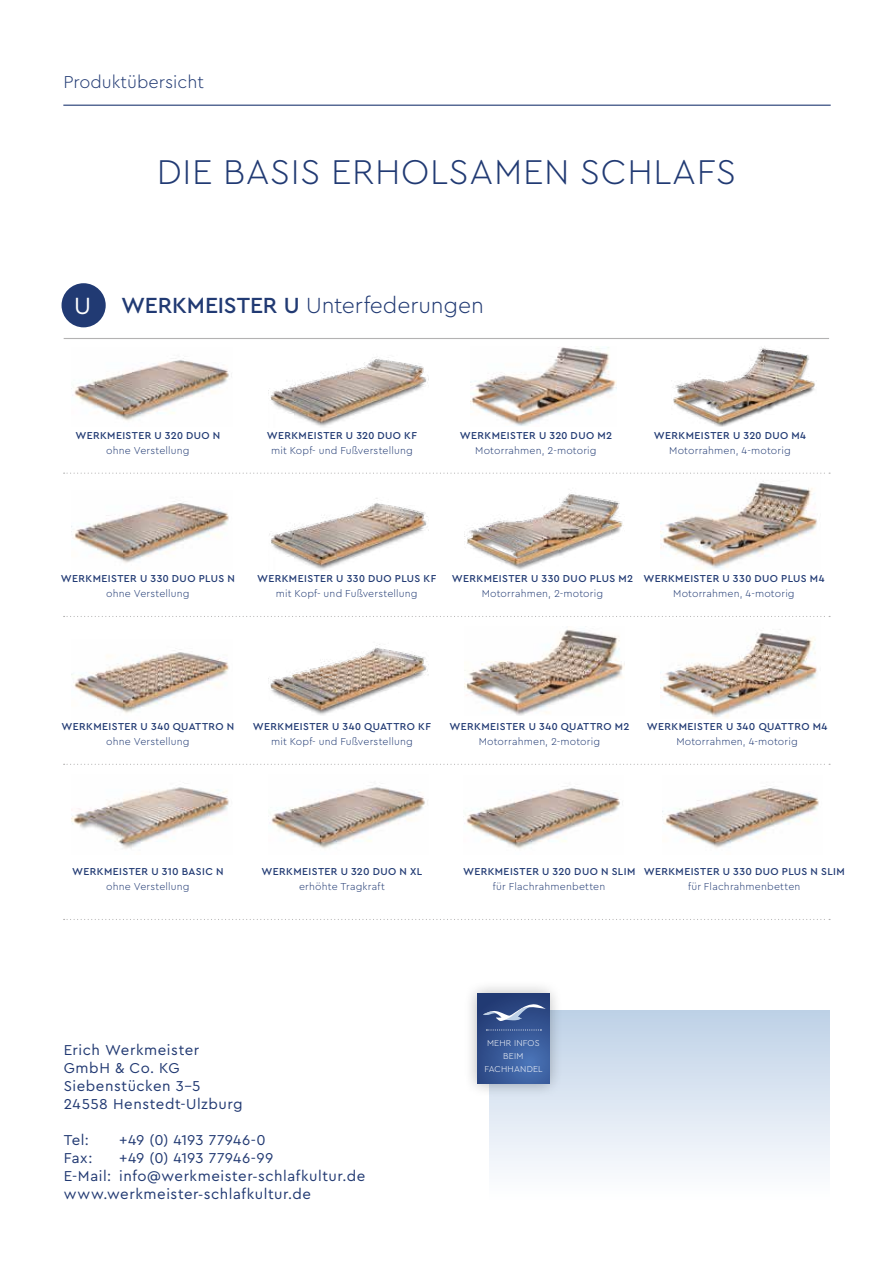
<style>
.page{position:relative;width:893px;height:1263px;background:#fff}
.page>*{position:absolute;margin:0;border:0;box-sizing:border-box;transform-origin:0 0}
.t1{font:300 36px "Cera PRO";letter-spacing:.02em;color:#213a73}
.t2{font:300 22.95px "Cera PRO";letter-spacing:-.005em;color:#213a73}
.t3{font:300 18px "Cera PRO";color:#213a73}
.t4{font:15px/18px "Cera PRO";letter-spacing:.035em;color:#213972}
.t5{font:15px "Cera PRO";letter-spacing:.005em;color:#213972}
.t6{font:500 10.5px "Cera PRO";letter-spacing:.035em;color:#213a73}
.t7{font:300 10.5px "Cera PRO";letter-spacing:.02em;color:#213a73}
.t8{font:300 8.85px/12.9px "Cera PRO";letter-spacing:.02em;color:#fff;text-align:center}
.s1{font-weight:400;font-size:24.6px;color:#fff}
.s2{font-weight:500}
</style>
<div class="page">
<div style="left:489px;top:1010px;width:340px;height:189px;background:linear-gradient(to bottom,#bed1e6,#fffeff)"></div>
<div style="left:464px;top:979px;width:99px;height:119px;background:#000;opacity:.3"></div>
<svg style="left:478px;top:994px;width:71px;height:89px;background:#365694"></svg>
<svg style="left:483px;top:1003px;width:63px;height:18px"></svg>
<svg style="left:486px;top:1029px;width:55px;height:1px"></svg>
<div style="left:62px;top:283px;width:44px;height:44px;background:#213a73;border-radius:50%"></div>
<hr style="left:64px;top:338px;width:765px;height:1px;background:#b3b2b2">
<svg style="left:64px;top:473px;width:766px;height:1px"></svg>
<svg style="left:64px;top:616px;width:766px;height:1px"></svg>
<svg style="left:64px;top:764px;width:766px;height:1px"></svg>
<svg style="left:64px;top:919px;width:766px;height:1px"></svg>
<img style="left:72px;top:358px;width:157px;height:63px">
<img style="left:74px;top:501px;width:155px;height:62px">
<img style="left:72px;top:650px;width:157px;height:63px">
<img style="left:72px;top:787px;width:157px;height:62px">
<img style="left:268px;top:357px;width:160px;height:70px">
<img style="left:269px;top:498px;width:159px;height:72px">
<img style="left:268px;top:644px;width:160px;height:71px">
<img style="left:271px;top:787px;width:154px;height:62px">
<img style="left:464px;top:472px;width:160px;height:98px">
<img style="left:464px;top:629px;width:160px;height:87px">
<img style="left:662px;top:786px;width:157px;height:62px">
<img style="left:471px;top:347px;width:145px;height:79px">
<img style="left:671px;top:346px;width:144px;height:81px">
<img style="left:660px;top:472px;width:161px;height:98px">
<img style="left:660px;top:629px;width:157px;height:89px">
<img style="left:464px;top:786px;width:156px;height:63px">
<hr style="left:63px;top:105px;width:768px;height:1px;background:#213a73">
<h3 class="t3" style="left:63px;top:70px;width:142px">Produktübersicht</h3>
<h1 class="t1" style="left:157px;top:148px;width:581px">DIE BASIS ERHOLSAMEN SCHLAFS</h1>
<h2 class="t2" style="left:74px;top:290px;width:411px"><span class="s1">U</span> <span class="s2">WERKMEISTER U</span> Unterfederungen</h2>
<p class="t6" style="left:75px;top:428px;width:146px">WERKMEISTER U 320 DUO N</p>
<p class="t7" style="left:106px;top:443px;width:85px">ohne Verstellung</p>
<p class="t6" style="left:267px;top:428px;width:152px">WERKMEISTER U 320 DUO KF</p>
<p class="t7" style="left:271px;top:443px;width:143px">mit Kopf- und Fußverstellung</p>
<p class="t6" style="left:460px;top:429px;width:154px">WERKMEISTER U 320 DUO M2</p>
<p class="t7" style="left:475px;top:444px;width:123px">Motorrahmen, 2-motorig</p>
<p class="t6" style="left:654px;top:429px;width:154px">WERKMEISTER U 320 DUO M4</p>
<p class="t7" style="left:669px;top:444px;width:123px">Motorrahmen, 4-motorig</p>
<p class="t6" style="left:61px;top:571px;width:175px">WERKMEISTER U 330 DUO PLUS N</p>
<p class="t7" style="left:106px;top:586px;width:85px">ohne Verstellung</p>
<p class="t6" style="left:257px;top:571px;width:181px">WERKMEISTER U 330 DUO PLUS KF</p>
<p class="t7" style="left:276px;top:586px;width:143px">mit Kopf- und Fußverstellung</p>
<p class="t6" style="left:452px;top:571px;width:183px">WERKMEISTER U 330 DUO PLUS M2</p>
<p class="t7" style="left:482px;top:586px;width:123px">Motorrahmen, 2-motorig</p>
<p class="t6" style="left:643px;top:571px;width:183px">WERKMEISTER U 330 DUO PLUS M4</p>
<p class="t7" style="left:673px;top:586px;width:123px">Motorrahmen, 4-motorig</p>
<p class="t6" style="left:61px;top:720px;width:174px">WERKMEISTER U 340 QUATTRO N</p>
<p class="t7" style="left:106px;top:735px;width:85px">ohne Verstellung</p>
<p class="t6" style="left:253px;top:720px;width:180px">WERKMEISTER U 340 QUATTRO KF</p>
<p class="t7" style="left:271px;top:735px;width:143px">mit Kopf- und Fußverstellung</p>
<p class="t6" style="left:449px;top:720px;width:181px">WERKMEISTER U 340 QUATTRO M2</p>
<p class="t7" style="left:479px;top:735px;width:123px">Motorrahmen, 2-motorig</p>
<p class="t6" style="left:647px;top:720px;width:182px">WERKMEISTER U 340 QUATTRO M4</p>
<p class="t7" style="left:676px;top:735px;width:123px">Motorrahmen, 4-motorig</p>
<p class="t6" style="left:72px;top:865px;width:153px">WERKMEISTER U 310 BASIC N</p>
<p class="t7" style="left:106px;top:880px;width:85px">ohne Verstellung</p>
<p class="t6" style="left:262px;top:865px;width:162px">WERKMEISTER U 320 DUO N XL</p>
<p class="t7" style="left:299px;top:880px;width:87px">erhöhte Tragkraft</p>
<p class="t6" style="left:463px;top:865px;width:174px">WERKMEISTER U 320 DUO N SLIM</p>
<p class="t7" style="left:493px;top:880px;width:114px">für Flachrahmenbetten</p>
<p class="t6" style="left:644px;top:864px;width:203px">WERKMEISTER U 330 DUO PLUS N SLIM</p>
<p class="t7" style="left:688px;top:879px;width:114px">für Flachrahmenbetten</p>
<h3 class="t4" style="left:64px;top:1040px;width:181px">Erich Werkmeister<br>GmbH &amp; Co. KG<br>Siebenstücken 3–5<br>24558 Henstedt-Ulzburg</h3>
<h3 class="t4" style="left:64px;top:1130px;width:27px">Tel:</h3>
<h3 class="t5" style="left:119px;top:1130px;width:148px">+49 (0) 4193 77946-0</h3>
<h3 class="t4" style="left:64px;top:1148px;width:30px">Fax:</h3>
<h3 class="t4" style="left:64px;top:1148px;width:303px;text-indent:56px">+49 (0) 4193 77946-99<br>E-Mail: info@werkmeister-schlafkultur.de www.werkmeister-schlafkultur.de</h3>
<p class="t8" style="left:484px;top:1036px;width:60px">MEHR INFOS<br>BEIM<br>FACHHANDEL</p>
</div>
